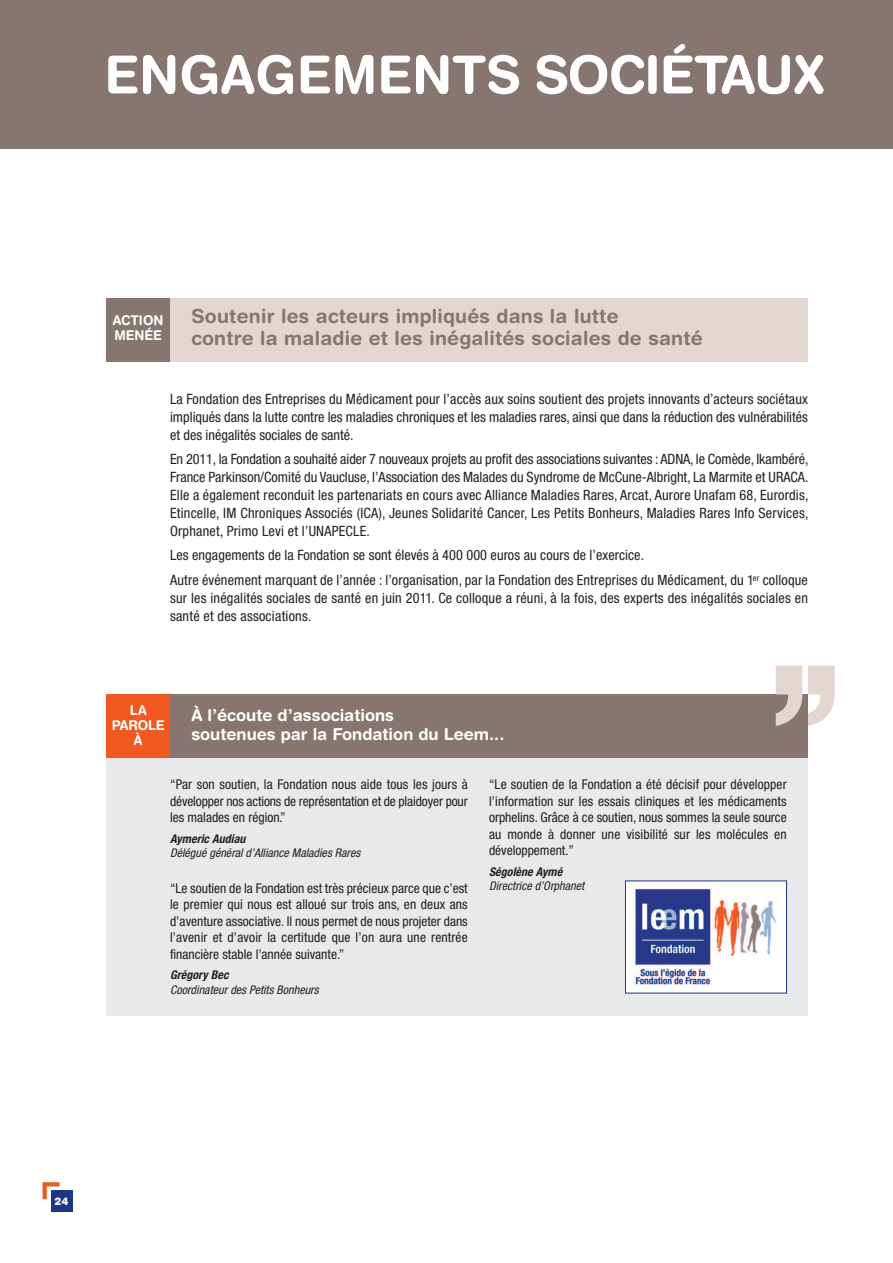
<style>
.page{position:relative;width:893px;height:1263px;background:#fff}
.page>*{position:absolute;margin:0;border:0;box-sizing:border-box;transform-origin:0 0}
.t1{font:700 187.5px "Helvetica Neue LT";color:#e3d6d1}
.t2{font:700 52.5px "Helvetica Rounded LT Std";color:#fff}
.t3{font:700 19.5px/22.5px "Helvetica Rounded LT Std";letter-spacing:.01em;color:#877670}
.t4{font:700 16.5px/19.5px "Helvetica Rounded LT Std";color:#fff}
.t5{font:condensed 14.25px/18px "Helvetica Neue LT";letter-spacing:.01em;color:#231f20;text-align:justify}
.t6{font:condensed 13.5px/16.5px "Helvetica Neue LT";color:#231f20;text-align:justify}
.t7{font:700 13.5px/15px "Helvetica Rounded LT Std";color:#fff;text-align:center;scale:.95 1}
.t8{font:italic condensed 12px "Helvetica Neue LT";letter-spacing:.005em;color:#231f20}
.t9{font:italic 700 condensed 12px "Helvetica Neue LT";letter-spacing:.005em;color:#231f20}
.t10{font:900 10.5px "Helvetica Rounded LT Std";color:#fff}
</style>
<div class="page">
<div style="left:0;top:0;width:893px;height:149px;background:#877670"></div>
<div style="left:170px;top:694px;width:638px;height:64px;background:#877670"></div>
<div style="left:106px;top:758px;width:702px;height:258px;background:#e8e9ea"></div>
<div style="left:106px;top:694px;width:64px;height:64px;background:#f15921"></div>
<div style="left:170px;top:298px;width:638px;height:63px;background:#e3d6d1"></div>
<div style="left:106px;top:298px;width:64px;height:63px;background:#877670"></div>
<img style="left:627px;top:882px;width:158px;height:109px">
<div style="left:625px;top:880px;width:162px;height:113px;border:1px solid #1f358b"></div>
<div style="left:51px;top:1191px;width:21px;height:21px;background:#1f358b"></div>
<svg style="left:43px;top:1182px;width:17px;height:17px"></svg>
<h2 class="t2" style="left:104px;top:56px;width:721px">ENGAGEMENTS SOCIÉTAUX</h2>
<p class="t7" style="left:113px;top:314px;width:55px;text-align:left">ACTION<br>MENÉE</p>
<h3 class="t3" style="left:191px;top:307px;width:513px">Soutenir les acteurs impliqués dans la lutte<br>contre la maladie et les inégalités sociales de santé</h3>
<p class="t5" style="left:170px;top:391px;width:639px">La Fondation des Entreprises du Médicament pour l’accès aux soins soutient des projets innovants d’acteurs sociétaux impliqués dans la lutte contre les maladies chroniques et les maladies rares, ainsi que dans la réduction des vulnérabilités et des inégalités sociales de santé.</p>
<p class="t5" style="left:170px;top:451px;width:640px">En 2011, la Fondation a souhaité aider 7 nouveaux projets au profit des associations suivantes :ADNA, le Comède, Ikambéré, France Parkinson/Comité du Vaucluse, l’Association des Malades du Syndrome de McCune-Albright, La Marmite et URACA.<br>Elle a également reconduit les partenariats en cours avec Alliance Maladies Rares, Arcat, Aurore Unafam 68, Eurordis, Etincelle, IM Chroniques Associés (ICA), Jeunes Solidarité Cancer, Les Petits Bonheurs, Maladies Rares Info Services, Orphanet, Primo Levi et l’UNAPECLE.</p>
<p class="t5" style="left:170px;top:544px;width:639px;line-height:24.5px">Les engagements de la Fondation se sont élevés à 400 000 euros au cours de l’exercice.<br>Autre événement marquant de l’année : l’organisation, par la Fondation des Entreprises du Médicament, du 1<sup>er</sup> colloque</p>
<p class="t5" style="left:170px;top:590px;width:639px">sur les inégalités sociales de santé en juin 2011. Ce colloque a réuni, à la fois, des experts des inégalités sociales en santé et des associations.</p>
<h1 class="t1" style="left:763px;top:666px;width:86px">’’</h1>
<p class="t7" style="left:112px;top:704px;width:57px">LA<br>PAROLE<br>À</p>
<p class="t4" style="left:191px;top:706px;width:315px">À l’écoute d’associations<br>soutenues par la Fondation du Leem...</p>
<p class="t6" style="left:170px;top:777px;width:299px">“Par son soutien, la Fondation nous aide tous les jours à développer nos actions de représentation et de plaidoyer pour les malades en région.”</p>
<p class="t9" style="left:170px;top:834px;width:77px">Aymeric Audiau</p>
<p class="t8" style="left:170px;top:848px;width:192px">Délégué général d’Alliance Maladies Rares</p>
<p class="t6" style="left:170px;top:881px;width:299px">“Le soutien de la Fondation est très précieux parce que c’est le premier qui nous est alloué sur trois ans, en deux ans d’aventure associative. Il nous permet de nous projeter dans l’avenir et d’avoir la certitude que l’on aura une rentrée financière stable l’année suivante.”</p>
<p class="t9" style="left:170px;top:971px;width:60px">Grégory Bec</p>
<p class="t8" style="left:170px;top:985px;width:150px">Coordinateur des Petits Bonheurs</p>
<p class="t6" style="left:489px;top:777px;width:299px">“Le soutien de la Fondation a été décisif pour développer l’information sur les essais cliniques et les médicaments orphelins. Grâce à ce soutien, nous sommes la seule source au monde à donner une visibilité sur les molécules en développement.”</p>
<p class="t9" style="left:489px;top:867px;width:75px">Ségolène Aymé</p>
<p class="t8" style="left:489px;top:881px;width:97px">Directrice d’Orphanet</p>
<p class="t10" style="left:55px;top:1197px;width:16px">24</p>
</div>
